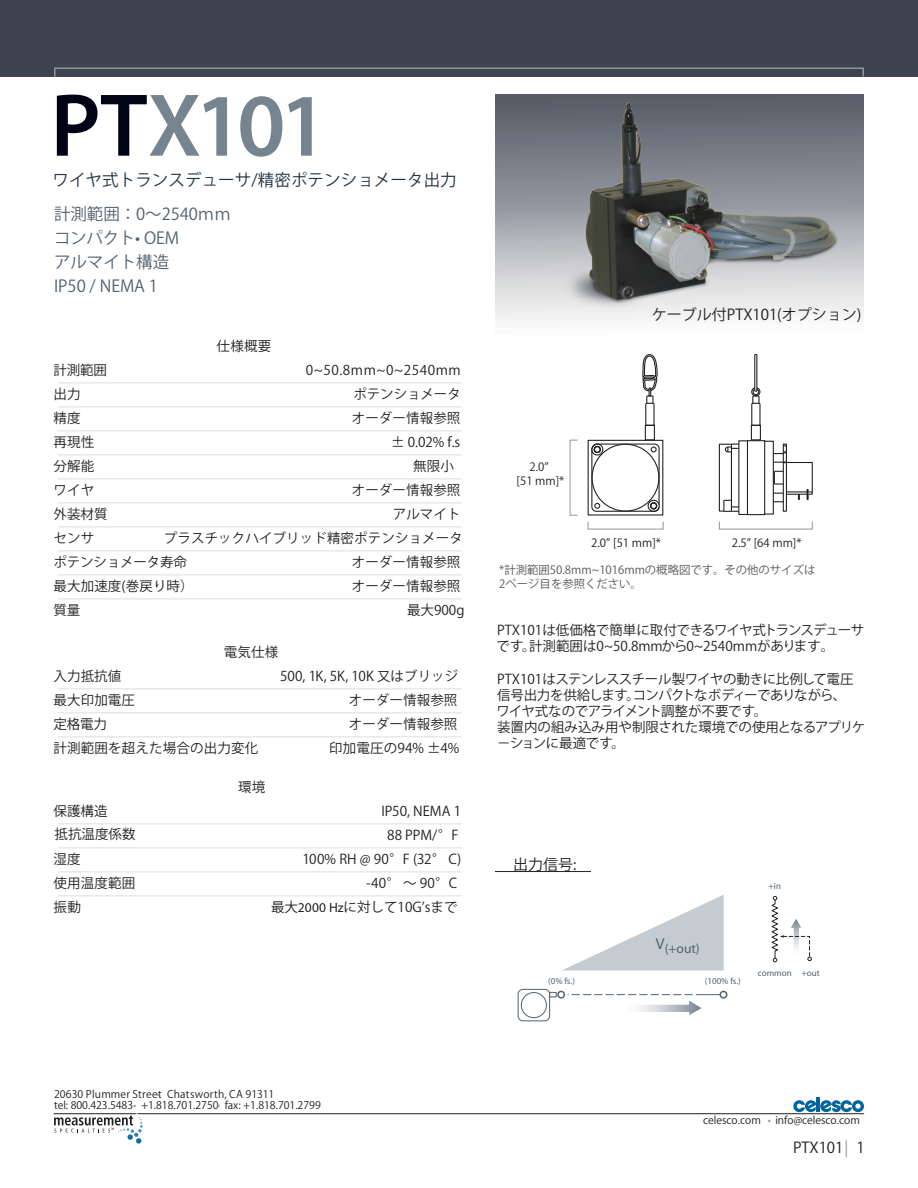
<style>
.page{position:relative;width:918px;height:1188px;background:#fff}
.page>*{position:absolute;margin:0;border:0;box-sizing:border-box;transform-origin:0 0}
.t1{font:600 90px "Myriad Pro";letter-spacing:-.065em;color:#76848f}
.t2{font:16.5px/24px "Koz Go Pro";letter-spacing:-.005em;color:#52626f}
.t3{font:16.5px "Koz Go Pro";letter-spacing:.005em;color:#213242}
.t4{font:15px "Koz Go Pro";color:#231f20}
.t5{font:15px "Officina Sans";color:#231f20}
.t6{font:13.5px/24px "Koz Go Pro";color:#231f20}
.t7{font:13.5px/16.2px "Koz Go Pro";letter-spacing:-.02em;color:#231f20}
.t8{font:13.5px "Koz Go Pro";letter-spacing:.04em;color:#231f20}
.t9{font:13.5px "Myriad Pro";color:#52626f}
.t10{font:11.4px/13.6px "Koz Go Pro";color:#57585a}
.t11{font:11.4px/13.6px "Officina Sans";color:#231f20;text-align:center}
.t12{font:10.5px "Officina Sans";color:#231f20}
.t13{font:10.5px "Officina Sans";letter-spacing:.02em;color:#231f20}
.t14{font:500 10.5px "Helvetica Neue";color:#231f20}
.t15{font:9px "Myriad Pro";color:#52626f}
.s1{color:#000314}
.s2{font-family:"Myriad Pro"}
.s3{color:#939598}
</style>
<div class="page">
<hr style="left:54px;top:1113px;width:810px;height:1px;background:#231f20">
<hr style="left:817px;top:1098px;width:3px;height:14px;background:#00649e">
<svg style="left:793px;top:1100px;width:71px;height:12px"></svg>
<svg style="left:54px;top:1113px;width:89px;height:31px"></svg>
<img style="left:495px;top:94px;width:369px;height:228px">
<hr style="left:495px;top:871px;width:96px;height:1px;background:#231f20">
<div style="left:0;top:0;width:918px;height:76px;background:#3e444f"></div>
<svg style="left:771px;top:896px;width:41px;height:66px"></svg>
<svg style="left:563px;top:895px;width:161px;height:75px"></svg>
<svg style="left:639px;top:1001px;width:63px;height:14px"></svg>
<div style="left:518px;top:989px;width:32px;height:32px;border:1px solid #52626f;border-radius:5px"></div>
<div style="left:521px;top:992px;width:26px;height:26px;border:1px solid #52626f;border-radius:50%"></div>
<div style="left:549px;top:992px;width:8px;height:5px;border:1px solid #52626f"></div>
<div style="left:557px;top:991px;width:8px;height:8px;border:2px solid #52626f;border-radius:50%"></div>
<div style="left:720px;top:991px;width:7px;height:8px;border:2px solid #52626f;border-radius:50%"></div>
<svg style="left:568px;top:994px;width:152px;height:1px"></svg>
<div style="left:570px;top:440px;width:8px;height:75px;background:#fff;border:1px solid #939598"></div>
<svg style="left:774px;top:445px;width:9px;height:9px"></svg>
<div style="left:747px;top:440px;width:18px;height:75px;border:1px solid #231f20"></div>
<div style="left:764px;top:441px;width:10px;height:74px;border:1px solid #231f20"></div>
<div style="left:783px;top:444px;width:4px;height:68px;border:1px solid #231f20"></div>
<svg style="left:718px;top:443px;width:21px;height:69px"></svg>
<svg style="left:773px;top:461px;width:40px;height:41px"></svg>
<svg style="left:591px;top:443px;width:69px;height:69px"></svg>
<div style="left:588px;top:440px;width:75px;height:76px;border:1px solid #231f20"></div>
<div style="left:754px;top:354px;width:3px;height:38px;border:1px solid #231f20"></div>
<div style="left:751px;top:425px;width:10px;height:15px;border:1px solid #231f20"></div>
<div style="left:751px;top:403px;width:10px;height:23px;border:1px solid #231f20"></div>
<svg style="left:751px;top:387px;width:10px;height:17px"></svg>
<div style="left:645px;top:425px;width:10px;height:15px;border:1px solid #231f20"></div>
<div style="left:645px;top:403px;width:10px;height:23px;border:1px solid #231f20"></div>
<svg style="left:642px;top:354px;width:16px;height:50px"></svg>
<hr style="left:58px;top:382px;width:404px;height:1px;background:#d9dfe1">
<hr style="left:58px;top:406px;width:404px;height:1px;background:#d9dfe1">
<hr style="left:58px;top:430px;width:404px;height:1px;background:#d9dfe1">
<hr style="left:58px;top:454px;width:404px;height:1px;background:#d9dfe1">
<hr style="left:58px;top:478px;width:404px;height:1px;background:#d9dfe1">
<hr style="left:58px;top:502px;width:404px;height:1px;background:#d9dfe1">
<hr style="left:58px;top:526px;width:404px;height:1px;background:#d9dfe1">
<hr style="left:58px;top:550px;width:404px;height:1px;background:#d9dfe1">
<hr style="left:58px;top:574px;width:404px;height:1px;background:#d9dfe1">
<hr style="left:58px;top:598px;width:404px;height:1px;background:#d9dfe1">
<hr style="left:58px;top:688px;width:404px;height:1px;background:#d9dfe1">
<hr style="left:58px;top:712px;width:404px;height:1px;background:#d9dfe1">
<hr style="left:58px;top:736px;width:404px;height:1px;background:#d9dfe1">
<hr style="left:58px;top:824px;width:404px;height:1px;background:#d9dfe1">
<hr style="left:58px;top:848px;width:404px;height:1px;background:#d9dfe1">
<hr style="left:58px;top:872px;width:404px;height:1px;background:#d9dfe1">
<hr style="left:58px;top:896px;width:404px;height:1px;background:#d9dfe1">
<div style="left:54px;top:68px;width:810px;height:9px;border:2px solid #939598"></div>
<h1 class="t1" style="left:50px;top:68px;width:279px"><span class="s1">PT</span>X101</h1>
<p class="t3" style="left:52px;top:169px;width:406px">ワイヤ式トランスデューサ/精密ポテンショメータ出力</p>
<p class="t2" style="left:54px;top:202px;width:178px">計測範囲：0～2540ｍｍコンパクト• OEM<br>アルマイト構造<br>IP50 / NEMA 1</p>
<p class="t6" style="left:217px;top:334px;width:56px">仕様概要</p>
<p class="t6" style="left:54px;top:358px;width:55px">計測範囲</p>
<p class="t8" style="left:306px;top:361px;width:156px">0~50.8mm~0~2540mm</p>
<p class="t6" style="left:54px;top:382px;width:29px">出力</p>
<p class="t6" style="left:353px;top:382px;width:109px">ポテンショメータ</p>
<p class="t6" style="left:54px;top:406px;width:28px">精度</p>
<p class="t6" style="left:352px;top:406px;width:110px">オーダー情報参照</p>
<p class="t6" style="left:54px;top:430px;width:42px">再現性</p>
<p class="t6" style="left:391px;top:430px;width:71px">± 0.02% f.s</p>
<p class="t6" style="left:54px;top:454px;width:42px">分解能</p>
<p class="t6" style="left:383px;top:454px;width:73px">　　 無限小</p>
<p class="t6" style="left:54px;top:478px;width:42px">ワイヤ</p>
<p class="t6" style="left:352px;top:478px;width:110px">オーダー情報参照</p>
<p class="t6" style="left:54px;top:502px;width:55px">外装材質</p>
<p class="t6" style="left:393px;top:502px;width:69px">アルマイト</p>
<p class="t6" style="left:54px;top:526px;width:42px">センサ</p>
<p class="t6" style="left:54px;top:526px;width:411px;text-indent:110px">プラスチックハイブリッド精密ポテンショメータポテンショメータ寿命</p>
<p class="t6" style="left:352px;top:550px;width:110px">オーダー情報参照</p>
<p class="t6" style="left:54px;top:574px;width:142px">最大加速度(巻戻り時）</p>
<p class="t6" style="left:352px;top:574px;width:110px">オーダー情報参照</p>
<p class="t6" style="left:54px;top:598px;width:28px">質量</p>
<p class="t6" style="left:407px;top:598px;width:59px">最大900g</p>
<p class="t6" style="left:224px;top:640px;width:56px">電気仕様</p>
<p class="t6" style="left:54px;top:664px;width:69px">入力抵抗値</p>
<p class="t6" style="left:280px;top:664px;width:180px">500, 1K, 5K, 10K 又はブリッジ</p>
<p class="t6" style="left:54px;top:688px;width:83px">最大印加電圧</p>
<p class="t6" style="left:349px;top:688px;width:110px">オーダー情報参照</p>
<p class="t6" style="left:54px;top:712px;width:55px">定格電力</p>
<p class="t6" style="left:349px;top:712px;width:110px">オーダー情報参照</p>
<p class="t6" style="left:54px;top:736px;width:206px">計測範囲を超えた場合の出力変化</p>
<p class="t6" style="left:329px;top:736px;width:132px">印加電圧の94% ±4%</p>
<p class="t6" style="left:238px;top:775px;width:29px">環境</p>
<p class="t6" style="left:54px;top:799px;width:55px">保護構造</p>
<p class="t6" style="left:381px;top:799px;width:81px;text-align:center">IP50, NEMA 1<br>88 PPM/°F</p>
<p class="t6" style="left:54px;top:847px;width:29px">湿度</p>
<p class="t6" style="left:302px;top:847px;width:160px">100% RH @ 90°F (32° C)</p>
<p class="t6" style="left:54px;top:871px;width:83px">使用温度範囲</p>
<p class="t6" style="left:366px;top:871px;width:93px">-40° ～ 90°C</p>
<p class="t6" style="left:54px;top:895px;width:29px">振動</p>
<p class="t6" style="left:271px;top:895px;width:188px">最大<span class="s2">2000 Hz</span>に対して10Gʼsまで</p>
<p class="t6" style="left:55px;top:822px;width:82px">抵抗温度係数</p>
<p class="t11" style="left:517px;top:461px;width:49px">2.0”<br>[51 mm]*</p>
<p class="t4" style="left:652px;top:305px;width:211px">ケーブル付PTX101(オプション)</p>
<p class="t11" style="left:732px;top:536px;width:71px">2.5” [64 mm]*</p>
<p class="t10" style="left:499px;top:564px;width:318px">*計測範囲50.8mm~1016mmの概略図です。その他のサイズは<br>2ページ目を参照ください。</p>
<p class="t11" style="left:591px;top:536px;width:71px">2.0” [51 mm]*</p>
<p class="t6" style="left:497px;top:622px;width:369px;line-height:16.2px">PTX101は低価格で簡単に取付できるワイヤ式トランスデューサです。計測範囲は0~50.8mmから0~2540mmがあります。</p>
<p class="t7" style="left:496px;top:671px;width:370px">PTX101はステンレススチール製ワイヤの動きに比例して電圧信号出力を供給します。コンパクトなボディーでありながら、<br>ワイヤ式なのでアライメント調整が不要です。<br>装置内の組み込み用や制限された環境での使用となるアプリケ－ションに最適です。</p>
<p class="t5" style="left:513px;top:856px;width:65px">出力信号:</p>
<p class="t15" style="left:769px;top:880px;width:14px">+in</p>
<p class="t9" style="left:656px;top:940px;width:45px"><sup>V</sup>(+out)</p>
<p class="t15" style="left:548px;top:976px;width:28px">(0% fs.)</p>
<p class="t15" style="left:705px;top:976px;width:38px">(100% fs.)</p>
<p class="t15" style="left:758px;top:967px;width:63px">common +out</p>
<p class="t13" style="left:54px;top:1088px;width:222px">20630 Plummer Stree<span class="s3">•</span>t Chatsworth, CA 91311</p>
<p class="t12" style="left:54px;top:1099px;width:268px">tel: 800.423.5483 <span class="s3">•</span> +1.818.701.2750 <span class="s3">•</span> fax: +1.818.701.2799</p>
<p class="t14" style="left:703px;top:1114px;width:158px">celesco.com <span class="s3">•</span> info@celesco.com</p>
<p class="t5" style="left:793px;top:1139px;width:73px">PTX101<span class="s3">|</span> 1</p>
</div>
